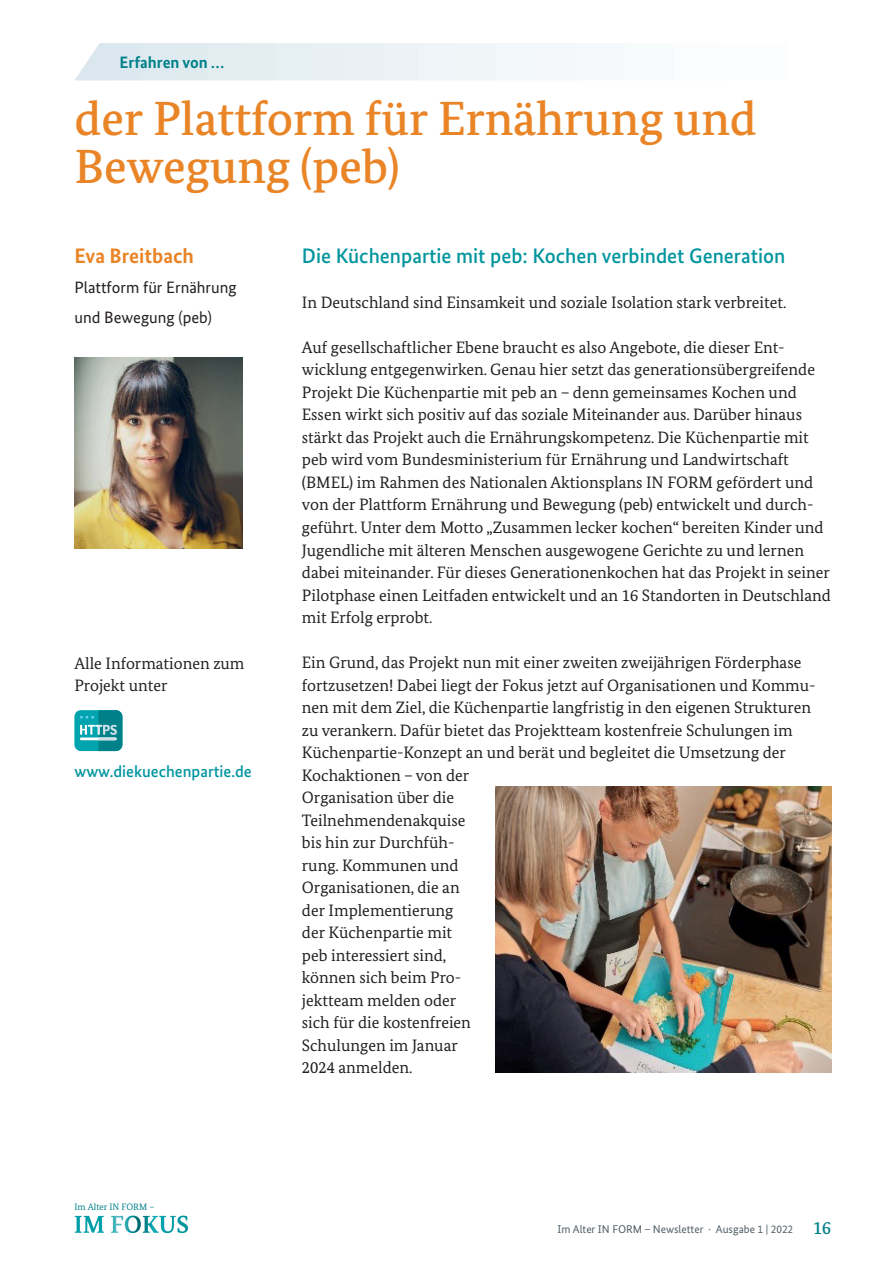
<style>
.page{position:relative;width:893px;height:1263px;background:#fff}
.page>*{position:absolute;margin:0;border:0;box-sizing:border-box;transform-origin:0 0}
.t1{font:500 48px/48px "Bundes Serif";color:#ea8527}
.t2{font:500 21px "Bundes Sans";color:#00959e}
.t3{font:700 21px "Bundes Sans";color:#ea8527}
.t4{font:16.5px/22.5px "Bundes Serif";color:#231f20}
.t5{font:16.5px/30px "Bundes Sans";color:#231f20}
.t6{font:500 16.5px "Bundes Sans";color:#00959e}
.t7{font:700 16.5px "Bundes Sans";color:#008189}
.t8{font:11.25px "Bundes Sans";color:#525e65}
.t9{font:9.3px "Bundes Serif";color:#008189}
.s1{font-family:"Bundes Serif";font-weight:500;font-size:18px;color:#008189}
</style>
<div class="page">
<svg style="left:75px;top:43px;width:504px;height:37px"></svg>
<svg style="left:75px;top:1216px;width:29px;height:17px"></svg>
<svg style="left:111px;top:1215px;width:77px;height:18px"></svg>
<img style="left:74px;top:358px;width:168px;height:191px">
<img style="left:496px;top:787px;width:335px;height:286px">
<div style="left:74px;top:710px;width:48px;height:41px;background:#00a4ae;border-radius:6px"></div>
<svg style="left:80px;top:710px;width:42px;height:41px"></svg>
<p class="t7" style="left:120px;top:52px;width:106px">Erfahren von …</p>
<h1 class="t1" style="left:74px;top:94px;width:684px">der Plattform für Ernährung und<br>Bewegung (peb)</h1>
<p class="t3" style="left:74px;top:243px;width:121px">Eva Breitbach</p>
<p class="t5" style="left:74px;top:272px;width:164px">Plattform für Ernährung und Bewegung (peb)</p>
<p class="t4" style="left:74px;top:652px;width:172px">Alle Informationen zum<br>Projekt unter</p>
<p class="t6" style="left:74px;top:761px;width:179px">www.diekuechenpartie.de</p>
<p class="t2" style="left:302px;top:243px;width:485px">Die Küchenpartie mit peb: Kochen verbindet Generation</p>
<p class="t4" style="left:302px;top:291px;width:486px">In Deutschland sind Einsamkeit und soziale Isolation stark verbreitet.</p>
<p class="t4" style="left:302px;top:336px;width:531px">Auf gesellschaftlicher Ebene braucht es also Angebote, die dieser Ent&shy;wicklung entgegenwirken. Genau hier setzt das generationsübergreifende Projekt Die Küchenpartie mit peb an – denn gemeinsames Kochen und Essen wirkt sich positiv auf das soziale Miteinander aus. Darüber hinaus stärkt das Projekt auch die Ernährungskompetenz. Die Küchenpartie mit peb wird vom Bundesministerium für Ernährung und Landwirtschaft (BMEL) im Rahmen des Nationalen Aktionsplans IN FORM gefördert und von der Plattform Ernährung und Bewegung (peb) entwickelt und durch&shy;geführt. Unter dem Motto „Zusammen lecker kochen“ bereiten Kinder und Jugendliche mit älteren Menschen ausgewogene Gerichte zu und lernen dabei miteinander. Für dieses Generationenkochen hat das Projekt in seiner Pilotphase einen Leitfaden entwickelt und an 16 Standorten in Deutschland mit Erfolg erprobt.</p>
<p class="t4" style="left:302px;top:651px;width:515px">Ein Grund, das Projekt nun mit einer zweiten zweijährigen Förderphase fortzusetzen! Dabei liegt der Fokus jetzt auf Organisationen und Kommu&shy;nen mit dem Ziel, die Küchenpartie langfristig in den eigenen Strukturen zu verankern. Dafür bietet das Projektteam kostenfreie Schulungen im Küchenpartie-Konzept an und berät und begleitet die Umsetzung der Kochaktionen – von der<br>Organisation über die<br>Teilnehmendenakquise<br>bis hin zur Durchfüh-<br>rung. Kommunen und<br>Organisationen, die an<br>der Implementierung<br>der Küchenpartie mit<br>peb interessiert sind,<br>können sich beim Pro-<br>jektteam melden oder<br>sich für die kostenfreien<br>Schulungen im Januar<br>2024 anmelden.</p>
<p class="t9" style="left:74px;top:1201px;width:81px">Im Alter IN FORM –</p>
<p class="t8" style="left:558px;top:1222px;width:275px">Im Alter IN FORM – Newsletter · Ausgabe 1 | 2022 <span class="s1">16</span></p>
</div>
